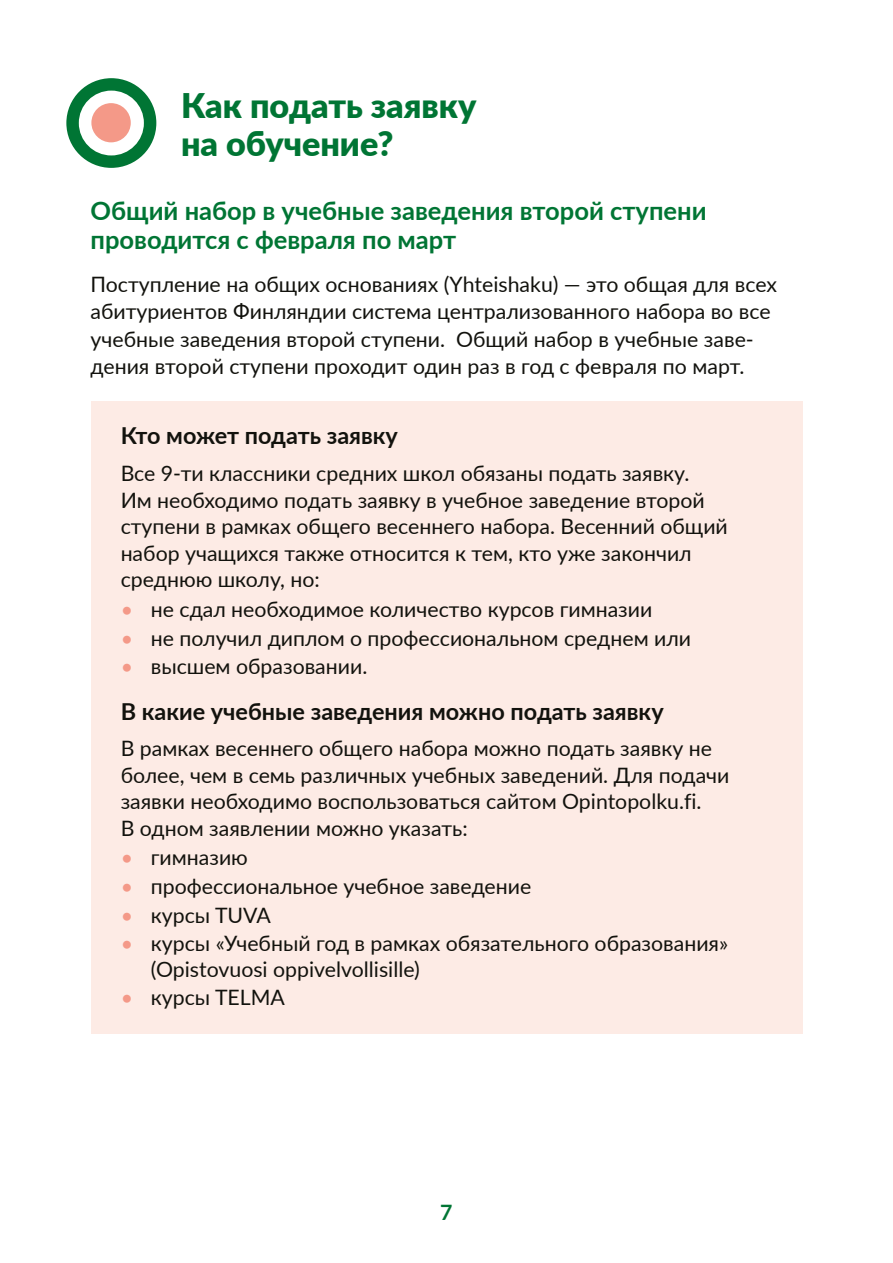
<style>
.page{position:relative;width:893px;height:1263px;background:#fff}
.page>*{position:absolute;margin:0;border:0;box-sizing:border-box;transform-origin:0 0}
.otsikko_H2{font:900 33.9px/38.2px "Lato";color:#007534}
.valiotsikko_H3{font:700 25.5px/28.7px "Lato";color:#007534}
.Valiotsikko_2_roosa{font:700 23.4px "Lato";color:#12120d}
.Leipis{font:21.15px/27.6px "Lato";color:#12120d}
.Leipis_roosalle_pohj{font:21.15px/26.5px "Lato";color:#12120d}
.t1{font:700 21.15px "Lato";color:#007534}
.s1{color:#f49988}
</style>
<div class="page">
<div style="left:90px;top:401px;width:712px;height:48px;background:#fdebe5"></div>
<div style="left:90px;top:440px;width:712px;height:176px;background:#fdebe5"></div>
<div style="left:90px;top:605px;width:712px;height:69px;background:#fdebe5"></div>
<div style="left:90px;top:633px;width:712px;height:70px;background:#fdebe5"></div>
<div style="left:90px;top:677px;width:712px;height:48px;background:#fdebe5"></div>
<div style="left:90px;top:715px;width:712px;height:149px;background:#fdebe5"></div>
<div style="left:90px;top:853px;width:712px;height:69px;background:#fdebe5"></div>
<div style="left:90px;top:910px;width:712px;height:95px;background:#fdebe5"></div>
<div style="left:90px;top:964px;width:712px;height:70px;background:#fdebe5"></div>
<div style="left:66px;top:78px;width:90px;height:90px;background:#007534;border-radius:50%"></div>
<div style="left:79px;top:91px;width:65px;height:64px;background:#fff;border-radius:50%"></div>
<div style="left:91px;top:103px;width:40px;height:39px;background:#f49988;border-radius:50%"></div>
<h2 class="otsikko_H2" style="left:181px;top:85px;width:297px">Как подать заявку на обучение?</h2>
<h3 class="valiotsikko_H3" style="left:90px;top:196px;width:618px">Общий набор в учебные заведения второй ступени проводится с февраля по март</h3>
<p class="Leipis" style="left:90px;top:269px;width:688px">Поступление на общих основаниях (Yhteishaku) — это общая для всех абитуриентов Финляндии система централизованного набора во все учебные заведения второй ступени. Общий набор в учебные заве&shy;дения второй ступени проходит один раз в год с февраля по март.</p>
<p class="Valiotsikko_2_roosa" style="left:121px;top:418px;width:279px">Кто может подать заявку</p>
<p class="Leipis_roosalle_pohj" style="left:121px;top:459px;width:609px">Все 9-ти классники средних школ обязаны подать заявку.<br>Им необходимо подать заявку в учебное заведение второй ступени в рамках общего весеннего набора. Весенний общий набор учащихся также относится к тем, кто уже закончил среднюю школу, но:</p>
<p class="Leipis" style="left:121px;top:595px;width:533px"><span class="s1">•</span> не сдал необходимое количество курсов гимназии</p>
<p class="Leipis" style="left:121px;top:623px;width:572px"><span class="s1">•</span> не получил диплом о профессиональном среднем или</p>
<p class="Leipis" style="left:121px;top:652px;width:248px"><span class="s1">•</span> высшем образовании.</p>
<p class="Valiotsikko_2_roosa" style="left:121px;top:694px;width:544px">В какие учебные заведения можно подать заявку</p>
<p class="Leipis_roosalle_pohj" style="left:121px;top:734px;width:610px">В рамках весеннего общего набора можно подать заявку не более, чем в семь различных учебных заведений. Для подачи заявки необходимо воспользоваться сайтом Opintopolku.fi.<br>В одном заявлении можно указать:</p>
<p class="Leipis" style="left:121px;top:843px;width:129px"><span class="s1">•</span> гимназию</p>
<p class="Leipis" style="left:121px;top:872px;width:412px"><span class="s1">•</span> профессиональное учебное заведение</p>
<p class="Leipis" style="left:121px;top:900px;width:152px"><span class="s1">•</span> курсы TUVA</p>
<p class="Leipis" style="left:151px;top:930px;width:579px;line-height:25.5px;text-indent:-30px"><span class="s1">•</span> курсы «Учебный год в рамках обязательного образования» (Opistovuosi oppivelvollisille)</p>
<p class="Leipis" style="left:121px;top:983px;width:166px"><span class="s1">•</span> курсы TELMA</p>
<p class="t1" style="left:440px;top:1197px;width:14px">7</p>
</div>
